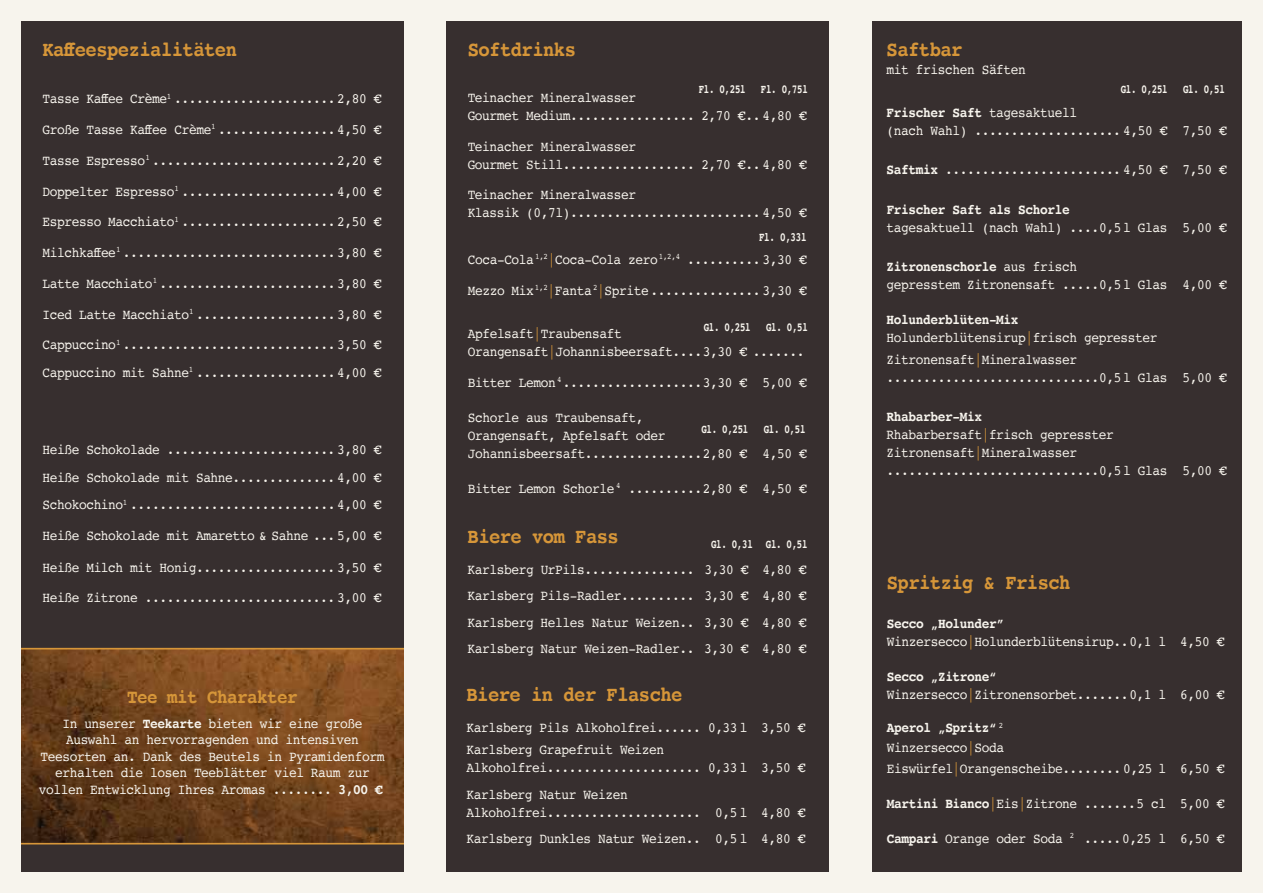
<style>
.page{position:relative;width:1263px;height:893px;background:#f7f4ed}
.page>*{position:absolute;margin:0;border:0;box-sizing:border-box;transform-origin:0 0}
.t1{font:700 21px "Courier";letter-spacing:-.03em;color:#d69639;scale:.9 1}
.t2{font:700 19.5px "Courier";letter-spacing:-.03em;color:#d69639;scale:.9 1}
.t3{font:14.25px/18px "Courier";letter-spacing:-.03em;color:#f7f4ed;scale:.9 1}
.t4{font:700 14.25px "Courier";letter-spacing:-.03em;color:#f7f4ed;scale:.9 1}
.t5{font:700 12.45px "Courier";color:#f7f4ed;scale:.74 1}
.t6{font:700 12.3px "Courier";letter-spacing:-.03em;color:#f7f4ed;scale:.74 1}
.s1{font-weight:700}
.s2{color:#d69639}
.s3{color:#372f2f}
</style>
<div class="page">
<div style="left:446px;top:21px;width:383px;height:851px;background:#372f2f"></div>
<div style="left:21px;top:21px;width:383px;height:851px;background:#372f2f"></div>
<svg style="left:21px;top:648px;width:383px;height:196px;background:#71431d"></svg>
<div style="left:872px;top:21px;width:370px;height:851px;background:#372f2f"></div>
<h1 class="t1" style="left:43px;top:32px;width:218px">Kaffeespezialitäten</h1>
<p class="t3" style="left:43px;top:83px;width:378px;line-height:30.8px;text-align:justify">Tasse Kaffee Crème<sup>1</sup> ...................... 2,80 € Große Tasse Kaffee Crème<sup>1</sup> ................ 4,50 € Tasse Espresso<sup>1</sup> ......................... 2,20 € Doppelter Espresso<sup>1</sup> ..................... 4,00 € Espresso Macchiato<sup>1</sup> ..................... 2,50 € Milchkaffee<sup>1</sup> ............................. 3,80 € Latte Macchiato<sup>1</sup> ........................ 3,80 € Iced Latte Macchiato<sup>1</sup> ................... 3,80 € Cappuccino<sup>1</sup> ............................. 3,50 €</p>
<p class="t3" style="left:43px;top:363px;width:378px">Cappuccino mit Sahne<sup>1</sup> ................... 4,00 €</p>
<p class="t3" style="left:42px;top:435px;width:378px;line-height:27.8px;text-align:justify">Heiße Schokolade ....................... 3,80 € Heiße Schokolade mit Sahne.............. 4,00 € Schokochino<sup>1</sup> ............................ 4,00 €</p>
<p class="t3" style="left:43px;top:526px;width:378px">Heiße Schokolade mit Amaretto &amp; Sahne ... 5,00 €</p>
<p class="t3" style="left:42px;top:552px;width:378px;line-height:30px">Heiße Milch mit Honig................... 3,50 €<br>Heiße Zitrone .......................... 3,00 €</p>
<h2 class="t2" style="left:127px;top:681px;width:191px">Tee mit Charakter</h2>
<p class="t3" style="left:39px;top:715px;width:385px;line-height:16.5px;text-align:center">In unserer <span class="s1">Teekarte</span> bieten wir eine große Auswahl an hervorragenden und intensiven Teesorten an. Dank des Beutels in Pyramidenform erhalten die losen Teeblätter viel Raum zur vollen Entwicklung Ihres Aromas ........ <span class="s1">3,00 €</span></p>
<h1 class="t1" style="left:468px;top:32px;width:122px">Softdrinks</h1>
<h1 class="t1" style="left:887px;top:32px;width:86px">Saftbar</h1>
<p class="t3" style="left:887px;top:60px;width:156px">mit frischen Säften</p>
<p class="t3" style="left:887px;top:103px;width:379px"><span class="s1">Frischer Saft</span> tagesaktuell<br>(nach Wahl) .................... 4,50 € 7,50 €</p>
<p class="t3" style="left:887px;top:160px;width:379px"><span class="s1">Saftmix</span> ........................ 4,50 € 7,50 €</p>
<p class="t4" style="left:887px;top:198px;width:205px">Frischer Saft als Schorle</p>
<p class="t3" style="left:887px;top:218px;width:379px">tagesaktuell (nach Wahl) ....0,5 l Glas 5,00 €</p>
<p class="t3" style="left:887px;top:257px;width:379px"><span class="s1">Zitronenschorle</span> aus frisch<br>gepresstem Zitronensaft .....0,5 l Glas 4,00 €</p>
<p class="t3" style="left:887px;top:310px;width:302px"><span class="s1">Holunderblüten-Mix<br></span>Holunderblütensirup<span class="s2">|</span>frisch gepresster</p>
<p class="t3" style="left:887px;top:350px;width:379px">Zitronensaft<span class="s2">|</span>Mineralwasser .............................0,5 l Glas 5,00 €</p>
<p class="t3" style="left:887px;top:407px;width:379px"><span class="s1">Rhabarber-Mix<br></span>Rhabarbersaft<span class="s2">|</span>frisch gepresster<br>Zitronensaft<span class="s2">|</span>Mineralwasser .............................0,5 l Glas 5,00 €</p>
<p class="t6" style="left:699px;top:80px;width:149px">Fl. 0,25l Fl. 0,75l</p>
<p class="t6" style="left:1121px;top:79px;width:142px">Gl. 0,25l Gl. 0,5l</p>
<p class="t3" style="left:468px;top:88px;width:378px">Teinacher Mineralwasser<br>Gourmet Medium................. 2,70 €.. 4,80 €</p>
<p class="t3" style="left:468px;top:137px;width:378px">Teinacher Mineralwasser<br>Gourmet Still.................. 2,70 €.. 4,80 €</p>
<p class="t3" style="left:468px;top:185px;width:378px">Teinacher Mineralwasser<br>Klassik (0,7l).......................... 4,50 €</p>
<p class="t5" style="left:759px;top:227px;width:66px">Fl. 0,33l</p>
<p class="t3" style="left:468px;top:244px;width:378px;line-height:30.8px">Coca-Cola <sup>1,2</sup><span class="s2">|</span>Coca-Cola zero<sup>1,2,4</sup> .......... 3,30 €<br>Mezzo Mix<sup>1,2</sup><span class="s2">|</span>Fanta <sup>2</sup> <span class="s2">|</span>Sprite ............... 3,30 €</p>
<p class="t3" style="left:468px;top:324px;width:376px">Apfelsaft<span class="s2">|</span>Traubensaft<br>Orangensaft<span class="s2">|</span>Johannisbeersaft....3,30 € .......</p>
<p class="t3" style="left:468px;top:373px;width:378px">Bitter Lemon<sup>4</sup> ...................3,30 € <span class="s3">.</span> 5,00 €</p>
<p class="t3" style="left:468px;top:408px;width:378px">Schorle aus Traubensaft,<br>Orangensaft, Apfelsaft oder<br>Johannisbeersaft................2,80 € <span class="s3">.</span> 4,50 €</p>
<p class="t3" style="left:468px;top:479px;width:378px">Bitter Lemon Schorle <sup>4</sup> ..........2,80 € <span class="s3">.</span> 4,50 €</p>
<p class="t6" style="left:704px;top:317px;width:142px">Gl. 0,25l Gl. 0,5l</p>
<p class="t6" style="left:701px;top:419px;width:142px">Gl. 0,25l Gl. 0,5l</p>
<h1 class="t1" style="left:468px;top:520px;width:170px">Biere vom Fass</h1>
<p class="t3" style="left:467px;top:556px;width:378px;line-height:26.5px;text-align:justify">Karlsberg UrPils............... 3,30 € 4,80 € Karlsberg Pils-Radler.......... 3,30 € 4,80 € Karlsberg Helles Natur Weizen.. 3,30 € 4,80 € Karlsberg Natur Weizen-Radler.. 3,30 € 4,80 €</p>
<h1 class="t1" style="left:466px;top:678px;width:242px">Biere in der Flasche</h1>
<p class="t3" style="left:466px;top:716px;width:378px;line-height:22.2px">Karlsberg Pils Alkoholfrei...... 0,33 l 3,50 €<br>Karlsberg Grapefruit Weizen</p>
<p class="t3" style="left:466px;top:754px;width:378px;line-height:26.5px">Alkoholfrei..................... 0,33 l 3,50 €<br>Karlsberg Natur Weizen</p>
<p class="t3" style="left:466px;top:799px;width:378px;line-height:26.5px">Alkoholfrei..................... 0,5 l 4,80 €<br>Karlsberg Dunkles Natur Weizen.. 0,5 l 4,80 €</p>
<p class="t6" style="left:711px;top:534px;width:132px">Gl. 0,3l Gl. 0,5l</p>
<h1 class="t1" style="left:887px;top:566px;width:206px">Spritzig &amp; Frisch</h1>
<p class="t3" style="left:887px;top:615px;width:376px"><span class="s1">Secco „Holunder”<br></span>Winzersecco<span class="s2">|</span>Holunderblütensirup..0,1 l <span class="s3">.</span>4,50 €</p>
<p class="t3" style="left:887px;top:668px;width:377px"><span class="s1">Secco „Zitrone“<br></span>Winzersecco<span class="s2">|</span>Zitronensorbet.......0,1 l <span class="s3">.</span>6,00 €</p>
<p class="t3" style="left:887px;top:717px;width:376px;line-height:20.1px"><span class="s1">Aperol „Spritz“</span> <sup>2<br></sup>Winzersecco<span class="s2">|</span>Soda<br>Eiswürfel<span class="s2">|</span>Orangenscheibe........ 0,25 l <span class="s3">.</span>6,50 €</p>
<p class="t3" style="left:887px;top:794px;width:376px"><span class="s1">Martini Bianco</span><span class="s2">|</span>Eis<span class="s2">|</span>Zitrone .......5 cl <span class="s3">.</span>5,00 €</p>
<p class="t3" style="left:887px;top:829px;width:377px"><span class="s1">Campari</span> Orange oder Soda <sup>2</sup> .....0,25 l <span class="s3">.</span>6,50 €</p>
</div>
